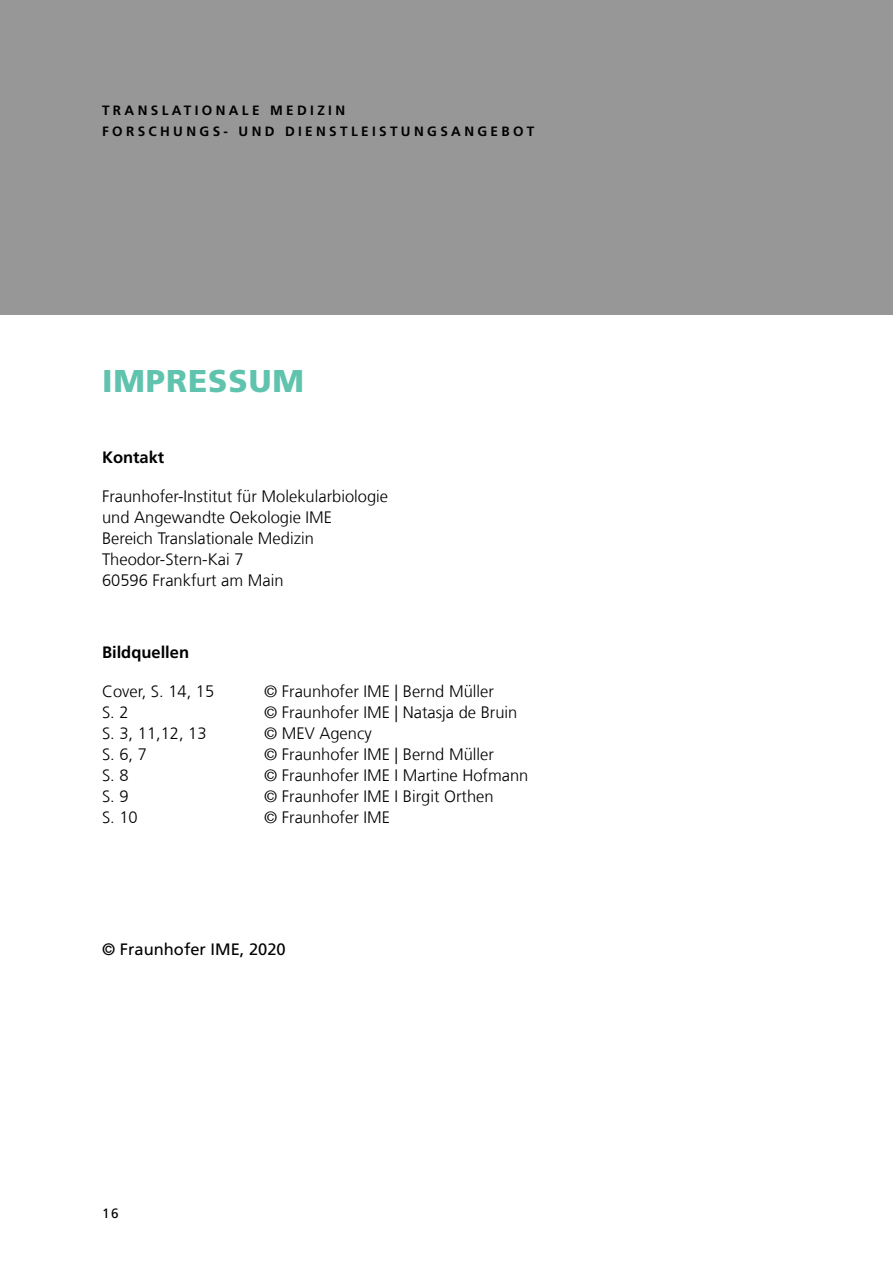
<style>
.page{position:relative;width:893px;height:1263px;background:#fff}
.page>*{position:absolute;margin:0;border:0;box-sizing:border-box;transform-origin:0 0}
.t1{font:900 31.5px "Frutiger LT Com";letter-spacing:.03em;color:#60c3ad}
.t2{font:300 16.5px/21px "Frutiger LT Com";color:#000}
.t3{font:16.5px "Frutiger LT Com";color:#000}
.t4{font:700 16.5px "Frutiger LT Com";color:#000}
.t5{font:700 13.5px/21px "Frutiger LT Com";letter-spacing:.25em;color:#000}
.t6{font:13.5px "Frutiger LT Com";color:#000}
</style>
<div class="page">
<div style="left:0;top:0;width:893px;height:315px;background:#979797"></div>
<p class="t5" style="left:102px;top:100px;width:434px">TRANSLATIONALE MEDIZIN<br>FORSCHUNGS- UND DIENSTLEISTUNGSANGEBOT</p>
<h1 class="t1" style="left:102px;top:362px;width:203px">IMPRESSUM</h1>
<p class="t4" style="left:102px;top:448px;width:64px">Kontakt</p>
<p class="t2" style="left:102px;top:486px;width:288px">Fraunhofer-Institut für Molekularbiologie und Angewandte Oekologie IME<br>Bereich Translationale Medizin<br>Theodor-Stern-Kai 7<br>60596 Frankfurt am Main</p>
<p class="t4" style="left:102px;top:643px;width:89px">Bildquellen</p>
<p class="t2" style="left:102px;top:681px;width:114px">Cover, S. 14, 15</p>
<p class="t2" style="left:264px;top:681px;width:231px">© Fraunhofer IME | Bernd Müller</p>
<p class="t2" style="left:102px;top:702px;width:28px">S. 2</p>
<p class="t2" style="left:264px;top:702px;width:255px">© Fraunhofer IME | Natasja de Bruin</p>
<p class="t2" style="left:102px;top:723px;width:106px">S. 3, 11,12, 13</p>
<p class="t2" style="left:264px;top:723px;width:109px">© MEV Agency</p>
<p class="t2" style="left:102px;top:744px;width:46px">S. 6, 7</p>
<p class="t2" style="left:264px;top:744px;width:231px">© Fraunhofer IME | Bernd Müller</p>
<p class="t2" style="left:102px;top:765px;width:28px">S. 8</p>
<p class="t2" style="left:264px;top:765px;width:266px">© Fraunhofer IME I Martine Hofmann</p>
<p class="t2" style="left:102px;top:786px;width:28px">S. 9</p>
<p class="t2" style="left:264px;top:786px;width:231px">© Fraunhofer IME I Birgit Orthen</p>
<p class="t2" style="left:102px;top:807px;width:37px">S. 10</p>
<p class="t2" style="left:264px;top:807px;width:127px">© Fraunhofer IME</p>
<p class="t3" style="left:102px;top:940px;width:185px">© Fraunhofer IME, 2020</p>
<p class="t6" style="left:102px;top:1205px;width:18px">16</p>
</div>
